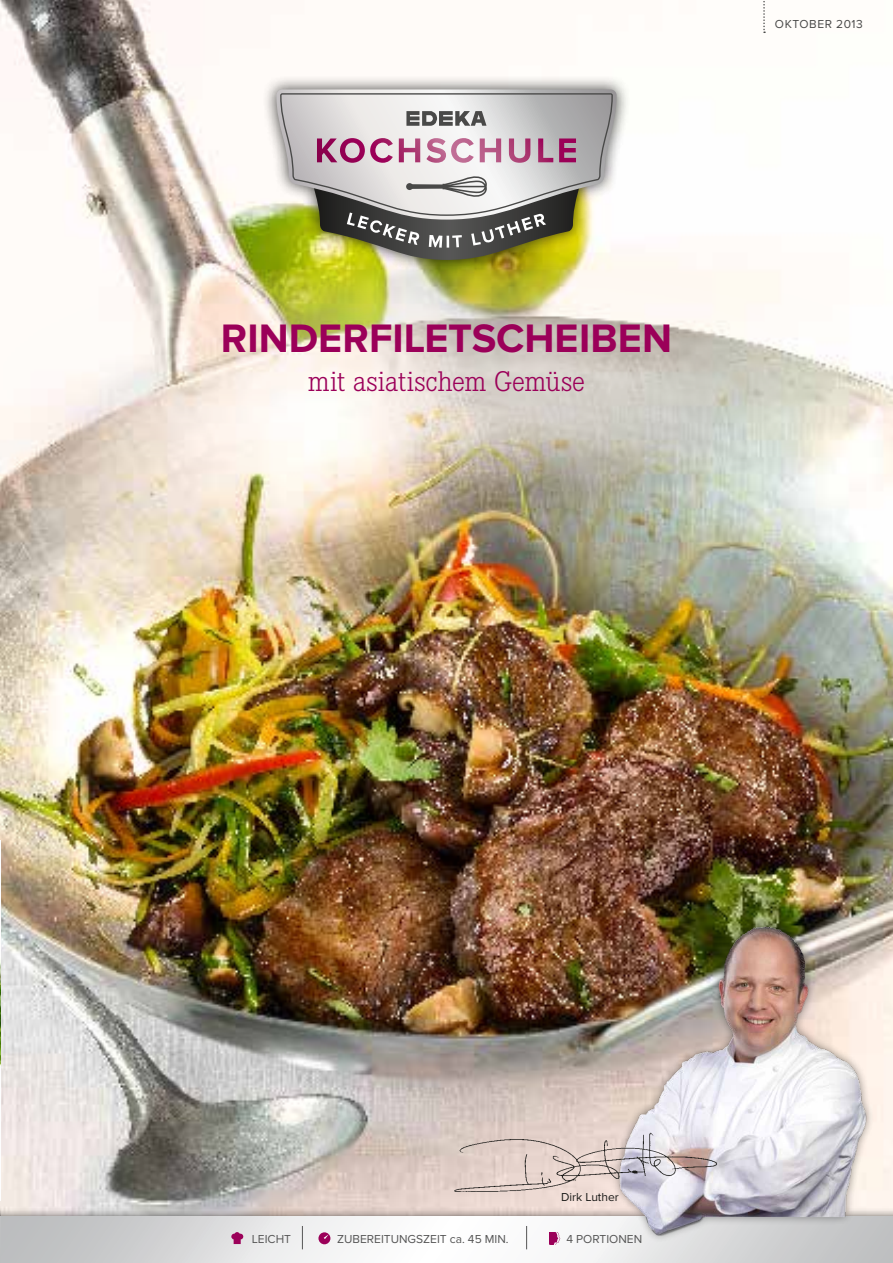
<style>
.page{position:relative;width:893px;height:1263px;background:#fff}
.page>*{position:absolute;margin:0;border:0;box-sizing:border-box;transform-origin:0 0}
.t1{font:700 41.1px "Proxima Nova";color:#9b0059}
.t2{font:300 29.4px "Corporate E";letter-spacing:-.005em;color:#9b0059}
.t3{font:12px "Proxima Nova";color:#565656}
.t4{font:12px "Proxima Nova";letter-spacing:.045em;color:#494948}
.t5{font:12px "Proxima Nova";color:#1a1a18}
</style>
<div class="page">
<img style="left:0;top:0;width:893px;height:1208px">
<img style="left:0;top:841px;width:1px;height:359px">
<svg style="left:0;top:258px;width:893px;height:238px"></svg>
<div style="left:0;top:1208px;width:893px;height:55px;background:#1a1a18;opacity:.7"></div>
<svg style="left:1px;top:1217px;width:892px;height:46px"></svg>
<svg style="left:763px;top:0;width:2px;height:33px"></svg>
<div style="left:612px;top:918px;width:263px;height:325px;background:#1a1a18;opacity:.5"></div>
<img style="left:610px;top:906px;width:270px;height:330px">
<img style="left:451px;top:1128px;width:270px;height:69px">
<hr style="left:0;top:1208px;width:1px;height:55px;background:#1a1a18;opacity:.7">
<hr style="left:0;top:1217px;width:1px;height:46px;background:#bdbfc0">
<div style="left:263px;top:76px;width:367px;height:198px;background:#1a1a18;opacity:.8"></div>
<svg style="left:276px;top:89px;width:341px;height:171px;background:#b5afa1"></svg>
<svg style="left:302px;top:1226px;width:1px;height:23px"></svg>
<svg style="left:318px;top:1232px;width:12px;height:12px"></svg>
<svg style="left:526px;top:1226px;width:1px;height:23px"></svg>
<svg style="left:550px;top:1232px;width:10px;height:12px"></svg>
<svg style="left:231px;top:1232px;width:12px;height:12px"></svg>
<p class="t4" style="left:775px;top:17px;width:89px">OKTOBER 2013</p>
<h1 class="t1" style="left:221px;top:315px;width:453px">RINDERFILETSCHEIBEN</h1>
<h2 class="t2" style="left:308px;top:365px;width:279px">mit asiatischem Gemüse</h2>
<p class="t5" style="left:561px;top:1190px;width:59px">DIRK LUTHER</p>
<p class="t3" style="left:252px;top:1232px;width:41px">LEICHT</p>
<p class="t3" style="left:337px;top:1232px;width:173px">ZUBEREITUNGSZEIT CA. 45 MIN.</p>
<p class="t3" style="left:566px;top:1232px;width:19px">4 POR</p>
<p class="t3" style="left:599px;top:1232px;width:44px">TIONEN</p>
</div>
